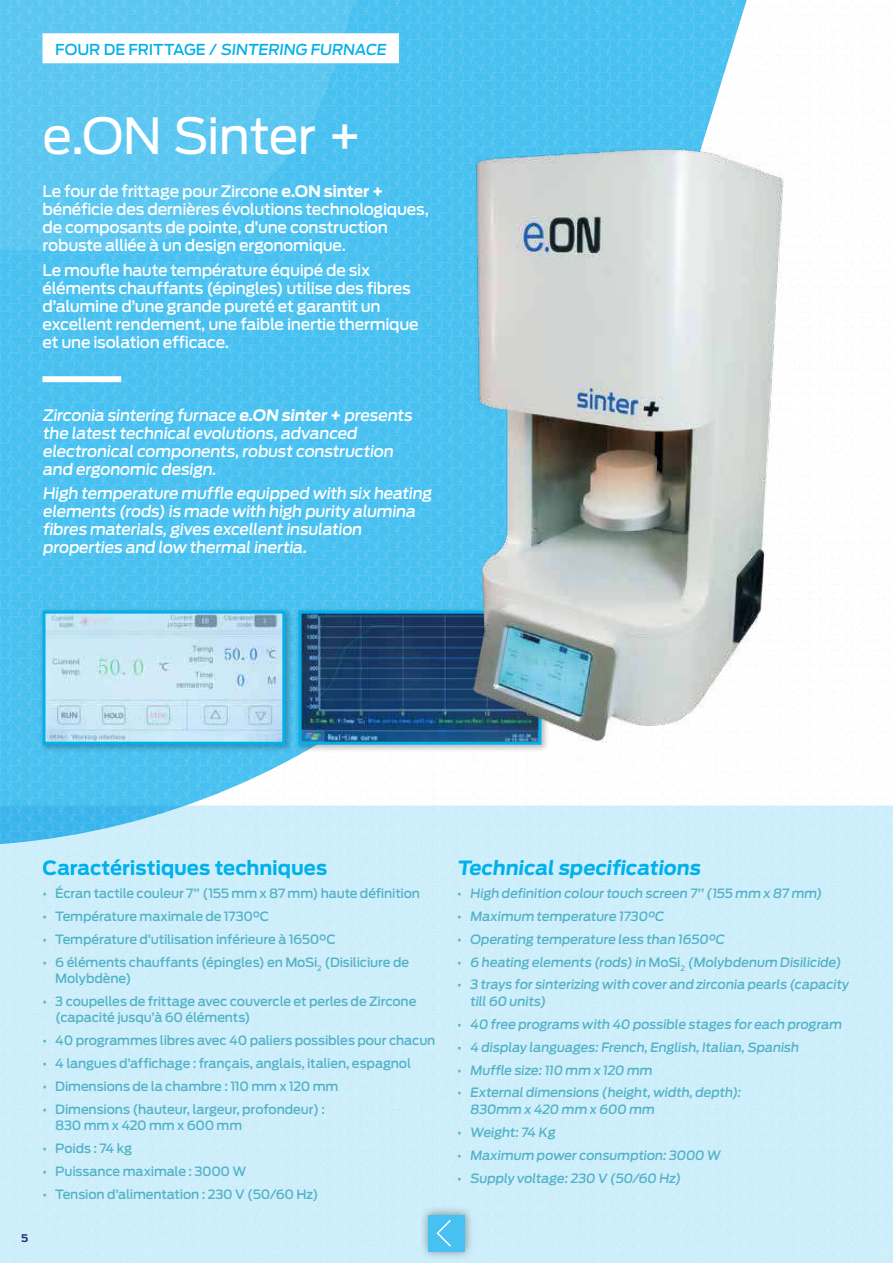
<style>
.page{position:relative;width:893px;height:1263px;background:#fff}
.page>*{position:absolute;margin:0;border:0;box-sizing:border-box;transform-origin:0 0}
.t1{font:49.5px "Antenna";letter-spacing:-.015em;color:#fff}
.t2{font:700 19.5px "Antenna";letter-spacing:-.005em;color:#00b1eb}
.t3{font:500 15.75px/18px "Antenna";letter-spacing:-.02em;color:#fff}
.t4{font:500 15px "Antenna";letter-spacing:-.005em;color:#00b1eb}
.t5{font:500 12.75px/16.5px "Antenna";letter-spacing:-.01em;color:#54b2c8}
.t6{font:700 10.5px "Antenna";color:#2a2d71}
.s1{font-weight:700}
</style>
<div class="page">
<img style="left:0;top:0;width:893px;height:1263px">
<div style="left:419px;top:1206px;width:55px;height:55px;background:#000;opacity:.4"></div>
<div style="left:428px;top:1215px;width:37px;height:37px;background:#47c1f1"></div>
<svg style="left:436px;top:1220px;width:15px;height:27px"></svg>
<div style="left:43px;top:33px;width:356px;height:30px;background:#fff"></div>
<div style="left:43px;top:376px;width:78px;height:6px;background:#fff"></div>
<div style="left:38px;top:606px;width:255px;height:147px;background:#000;opacity:.28"></div>
<img style="left:47px;top:615px;width:234px;height:126px">
<div style="left:43px;top:611px;width:242px;height:134px;border:3px solid #00b1eb"></div>
<div style="left:294px;top:606px;width:255px;height:147px;background:#000;opacity:.28"></div>
<img style="left:303px;top:615px;width:85px;height:126px">
<div style="left:299px;top:611px;width:242px;height:134px;border:3px solid #00b1eb"></div>
<img style="left:388px;top:121px;width:458px;height:647px">
<p class="t4" style="left:55px;top:40px;width:335px">FOUR DE FRITTAGE / SINTERING FURNACE</p>
<h1 class="t1" style="left:43px;top:107px;width:321px">e.ON Sinter +</h1>
<p class="t3" style="left:43px;top:182px;width:388px">Le four de frittage pour Zircone <span class="s1">e.ON sinter + </span>bénéficie des dernières évolutions technologiques, de composants de pointe, d’une construction robuste alliée à un design ergonomique.</p>
<p class="t3" style="left:43px;top:261px;width:378px">Le moufle haute température équipé de six éléments chauffants (épingles) utilise des fibres d’alumine d’une grande pureté et garantit un excellent rendement, une faible inertie thermique et une isolation efficace.</p>
<p class="t3" style="left:43px;top:406px;width:373px">Zirconia sintering furnace <span class="s1">e.ON sinter +</span> presents the latest technicalevolutions,advanced electronicalcomponents,robust construction and ergonomic design.</p>
<p class="t3" style="left:43px;top:484px;width:393px">High temperature muffle equipped with six heating elements (rods) is made with high purity alumina fibres materials,gives excellent insulation properties and low thermalinertia.</p>
<p class="t6" style="left:21px;top:1231px;width:9px">5</p>
<h2 class="t2" style="left:43px;top:856px;width:286px">Caractéristiques techniques</h2>
<p class="t5" style="left:43px;top:885px;width:379px">• Écran tactile couleur 7’’ (155 mm x 87 mm) haute définition</p>
<p class="t5" style="left:43px;top:908px;width:228px">• Température maximale de 1730°C</p>
<p class="t5" style="left:43px;top:931px;width:295px">• Température d’utilisation inférieure à 1650°C</p>
<p class="t5" style="left:55px;top:954px;width:355px;text-indent:-13px">• 6 éléments chauffants (épingles) en MoSi<sub>2</sub> (Disiliciure de<br>Molybdène)</p>
<p class="t5" style="left:55px;top:993px;width:363px;text-indent:-13px">• 3 coupelles de frittage avec couvercle et perles de Zircone (capacité jusqu’à 60 éléments)</p>
<p class="t5" style="left:43px;top:1032px;width:394px">• 40 programmes libres avec 40 paliers possibles pour chacun</p>
<p class="t5" style="left:43px;top:1055px;width:370px">• 4 langues d’affichage : français, anglais, italien, espagnol</p>
<p class="t5" style="left:43px;top:1078px;width:297px">• Dimensions de la chambre : 110 mm x 120 mm</p>
<p class="t5" style="left:55px;top:1101px;width:271px;text-indent:-13px">• Dimensions (hauteur, largeur, profondeur) :<br>830 mm x 420 mm x 600 mm</p>
<p class="t5" style="left:43px;top:1140px;width:91px">• Poids : 74 kg</p>
<p class="t5" style="left:43px;top:1163px;width:205px">• Puissance maximale : 3000 W</p>
<p class="t5" style="left:43px;top:1186px;width:277px">• Tension d’alimentation : 230 V (50/60 Hz)</p>
<h2 class="t2" style="left:457px;top:856px;width:247px">Technical specifications</h2>
<p class="t5" style="left:457px;top:885px;width:368px">• High definition colour touch screen 7’’(155 mm x 87 mm)</p>
<p class="t5" style="left:457px;top:908px;width:210px">• Maximum temperature 1730°C</p>
<p class="t5" style="left:457px;top:931px;width:271px">• Operating temperature less than 1650°C</p>
<p class="t5" style="left:457px;top:954px;width:387px">• 6 heating elements (rods) in MoSi<sub>2</sub> (Molybdenum Disilicide)</p>
<p class="t5" style="left:470px;top:976px;width:382px;text-indent:-13px">• 3 trays for sinterizing with cover and zirconia pearls (capacity till60 units)</p>
<p class="t5" style="left:457px;top:1016px;width:388px">• 40 free programs with 40 possible stages for each program</p>
<p class="t5" style="left:457px;top:1039px;width:345px">• 4 display languages:French,English,Italian,Spanish</p>
<p class="t5" style="left:457px;top:1062px;width:198px">• Muffle size:110 mm x 120 mm</p>
<p class="t5" style="left:470px;top:1084px;width:274px;text-indent:-13px">• Externaldimensions (height,width,depth):<br>830mm x 420 mm x 600 mm</p>
<p class="t5" style="left:457px;top:1124px;width:102px">• Weight:74 Kg</p>
<p class="t5" style="left:457px;top:1147px;width:267px">• Maximum power consumption:3000 W</p>
<p class="t5" style="left:457px;top:1170px;width:227px">• Supply voltage:230 V (50/60 Hz)</p>
</div>
